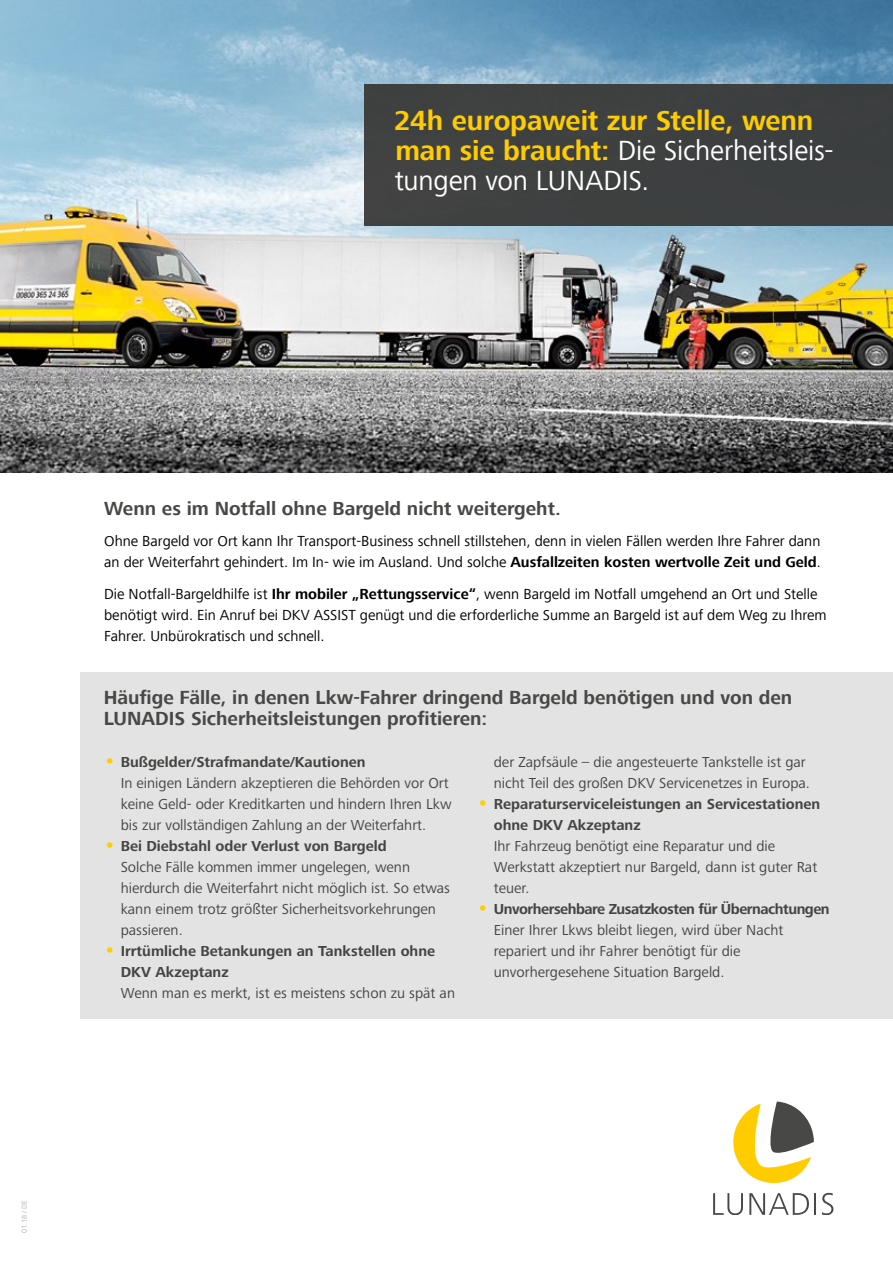
<style>
.page{position:relative;width:893px;height:1263px;background:#fff}
.page>*{position:absolute;margin:0;border:0;box-sizing:border-box;transform-origin:0 0}
.t1{font:700 28.5px/30px "Frutiger Next Com";letter-spacing:-.005em;color:#fc0}
.t2{font:700 19.5px/21px "Frutiger Next Com";color:#484847}
.t3{font:15px/21px "Frutiger Next LTW1 G";color:#444443}
.t4{font:15px/21px "Frutiger Next Com";color:#000}
.t5{font:700 15px/21px "Frutiger Next LTW1 G";color:#444443}
.t6{font:7.5px "Frutiger Next Com";color:#b1b2b3}
.s1{font-weight:400;color:#fff}
.s2{font-weight:700}
.s3{font-weight:700;font-size:19.5px;color:#fc0}
.s4{font-size:19.5px;color:#fc0}
</style>
<div class="page">
<img style="left:0;top:0;width:893px;height:472px">
<svg style="left:733px;top:1101px;width:81px;height:82px"></svg>
<svg style="left:713px;top:1193px;width:30px;height:22px"></svg>
<svg style="left:749px;top:1193px;width:60px;height:22px"></svg>
<hr style="left:814px;top:1193px;width:2px;height:22px;background:#484847">
<svg style="left:822px;top:1193px;width:11px;height:22px"></svg>
<div style="left:364px;top:84px;width:529px;height:141px;background:#444443"></div>
<div style="left:81px;top:672px;width:812px;height:347px;background:#e3e3e3"></div>
<h1 class="t1" style="left:394px;top:106px;width:441px">24h europaweit zur Stelle, wenn man sie braucht: <span class="s1">Die Sicherheitsleis&shy;tungen von LUNADIS.</span></h1>
<h2 class="t2" style="left:104px;top:498px;width:458px">Wenn es im Notfall ohne Bargeld nicht weitergeht.</h2>
<p class="t4" style="left:104px;top:531px;width:718px">Ohne Bargeld vor Ort kann Ihr Transport-Business schnell stillstehen, denn in vielen Fällen werden Ihre Fahrer dann an der Weiterfahrt gehindert. Im In- wie im Ausland. Und solche <span class="s2">Ausfallzeiten kosten wertvolle Zeit und Geld</span>.</p>
<p class="t4" style="left:104px;top:583px;width:724px">Die Notfall-Bargeldhilfe ist <span class="s2">Ihr mobiler „Rettungsservice“</span>, wenn Bargeld im Notfall umgehend an Ort und Stelle benötigt wird. Ein Anruf bei DKV ASSIST genügt und die erforderliche Summe an Bargeld ist auf dem Weg zu Ihrem<br>Fahrer. Unbürokratisch und schnell.</p>
<h2 class="t2" style="left:104px;top:687px;width:690px">Häufige Fälle, in denen Lkw-Fahrer dringend Bargeld benötigen und von den<br>LUNADIS Sicherheitsleistungen profitieren:</h2>
<p class="t3" style="left:121px;top:751px;width:332px;text-indent:-17px"><span class="s3">•</span> <span class="s2">Bußgelder/Strafmandate/Kautionen<br></span>In einigen Ländern akzeptieren die Behörden vor Ort keine Geld- oder Kreditkarten und hindern Ihren Lkw bis zur vollständigen Zahlung an der Weiterfahrt.</p>
<p class="t3" style="left:121px;top:835px;width:331px;text-indent:-17px"><span class="s3">•</span> <span class="s2">Bei Diebstahl oder Verlust von Bargeld<br></span>Solche Fälle kommen immer ungelegen, wenn hierdurch die Weiterfahrt nicht möglich ist. So etwas kann einem trotz größter Sicherheitsvorkehrungen passieren.</p>
<p class="t5" style="left:121px;top:940px;width:316px;text-indent:-17px"><span class="s4">•</span> Irrtümliche Betankungen an Tankstellen ohne<br>DKV Akzeptanz</p>
<p class="t3" style="left:121px;top:982px;width:336px">Wenn man es merkt, ist es meistens schon zu spät an</p>
<p class="t3" style="left:494px;top:751px;width:318px">der Zapfsäule – die angesteuerte Tankstelle ist gar nicht Teil des großen DKV Servicenetzes in Europa.</p>
<p class="t5" style="left:494px;top:793px;width:328px;text-indent:-17px"><span class="s4">•</span> Reparaturserviceleistungen an Servicestationen ohne DKV Akzeptanz</p>
<p class="t3" style="left:494px;top:835px;width:325px">Ihr Fahrzeug benötigt eine Reparatur und die<br>Werkstatt akzeptiert nur Bargeld, dann ist guter Rat teuer.</p>
<p class="t3" style="left:494px;top:898px;width:337px;text-indent:-17px"><span class="s3">•</span> <span class="s2">Unvorhersehbare Zusatzkosten für Übernachtungen </span>Einer Ihrer Lkws bleibt liegen, wird über Nacht repariert und ihr Fahrer benötigt für die unvorhergesehene Situation Bargeld.</p>
<p class="t6" style="left:20px;top:1233px;width:35px;rotate:-90deg">01.18 / DE</p>
</div>
